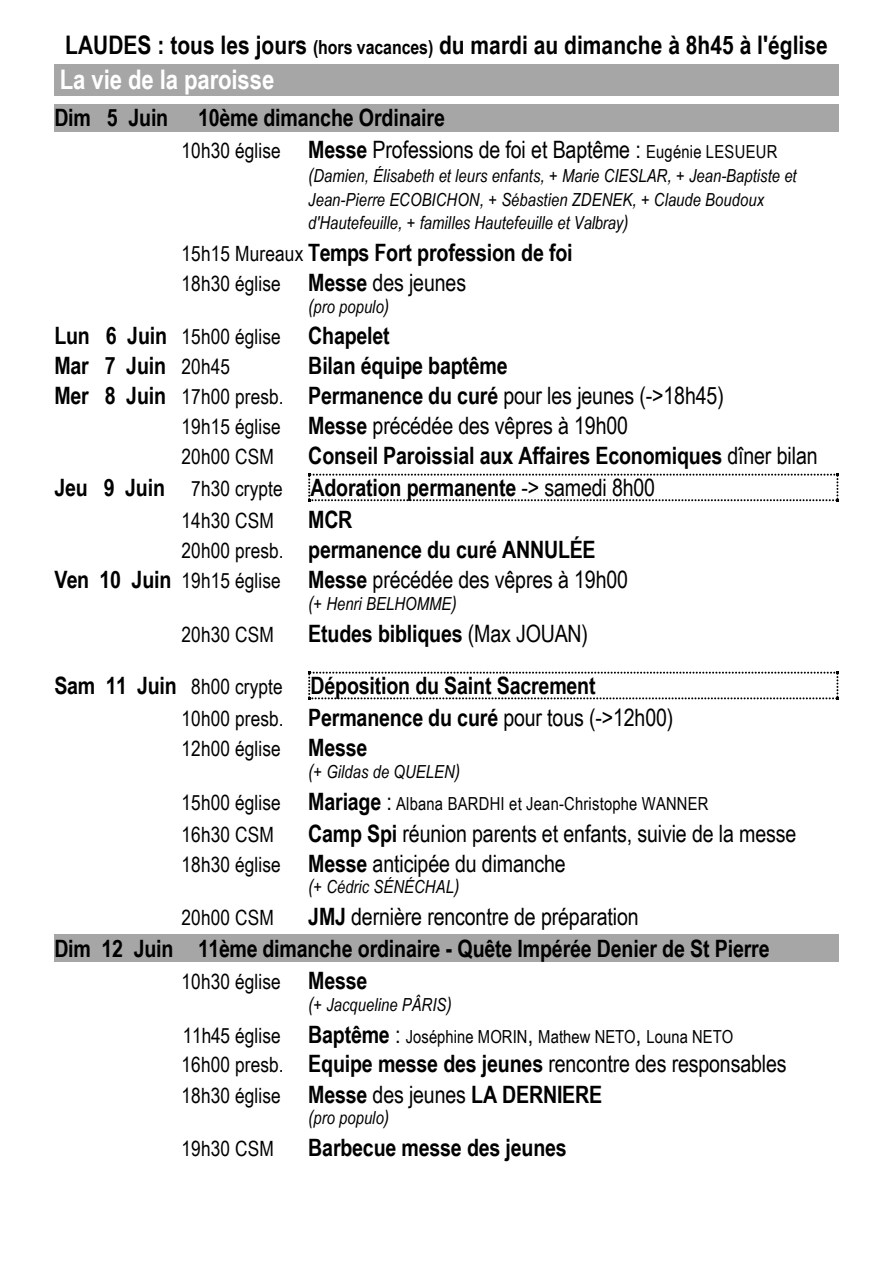
<style>
.page{position:relative;width:893px;height:1263px;background:#fff}
.page>*{position:absolute;margin:0;border:0;box-sizing:border-box;transform-origin:0 0}
.t1{font:700 27px "Arial Narrow";letter-spacing:-.005em;color:#fff}
.t2{font:700 25.5px "Arial Narrow";color:#000}
.t3{font:700 24px/32.1px "Arial Narrow";letter-spacing:-.01em;color:#000}
.t4{font:24px/29.8px "Arial Narrow";letter-spacing:-.005em;color:#000}
.t5{font:21px "Arial Narrow";letter-spacing:.01em;color:#000}
.t6{font:italic 18px/23.5px "Arial Narrow";letter-spacing:.005em;color:#000}
.t7{font:18px/31.7px "Arial Narrow";letter-spacing:.01em;color:#000}
.s1{font-size:19.5px}
.s2{font-weight:400;font-size:21px}
.s3{font-weight:400}
.s4{font-weight:400;font-size:18px}
.s5{font-weight:700;font-size:24px}
.s6{font-size:24px}
.s7{font-size:21px}
.s8{font-weight:700}
.s9{font-style:italic;font-size:19.5px}
.s10{font-style:italic}
</style>
<div class="page">
<div style="left:54px;top:64px;width:784px;height:31px;background:#a6a6a6"></div>
<div style="left:54px;top:104px;width:122px;height:28px;background:#a6a6a6"></div>
<div style="left:176px;top:104px;width:662px;height:28px;background:#a6a6a6"></div>
<svg style="left:308px;top:474px;width:530px;height:27px"></svg>
<svg style="left:308px;top:672px;width:530px;height:27px"></svg>
<div style="left:54px;top:935px;width:122px;height:27px;background:#a6a6a6"></div>
<div style="left:176px;top:935px;width:662px;height:27px;background:#a6a6a6"></div>
<p class="t2" style="left:65px;top:36px;width:764px">LAUDES : tous les jours <span class="s1">(hors vacances)</span> du mardi au dimanche à 8h45 à l'église</p>
<p class="t1" style="left:60px;top:70px;width:216px">La vie de la paroisse</p>
<p class="t3" style="left:181px;top:104px;width:597px;text-indent:-127px">Dim 5 Juin 10ème dimanche Ordinaire<br><span class="s2">10h30 église</span> Messe <span class="s3">Professions de foi et Baptême :</span> <span class="s4">Eugénie LESUEUR</span></p>
<p class="t6" style="left:308px;top:166px;width:490px"><span class="s1">(</span>Damien, Élisabeth et leurs enfants<span class="s1">,</span> + Marie CIESLAR<span class="s1">,</span> + Jean-Baptiste et<br>Jean-Pierre ECOBICHON<span class="s1">,</span> + Sébastien ZDENEK<span class="s1">,</span> + Claude Boudoux d'Hautefeuille<span class="s1">,</span> + familles Hautefeuille et Valbray<span class="s1">)</span></p>
<p class="t3" style="left:181px;top:239px;width:393px"><span class="s2">15h15 Mureaux</span> Temps Fort profession de foi</p>
<p class="t5" style="left:181px;top:276px;width:286px">18h30 église <span class="s5">Messe</span> <span class="s6">des jeunes</span></p>
<p class="t6" style="left:308px;top:296px;width:82px"><span class="s1">(</span>pro populo<span class="s1">)</span></p>
<p class="t3" style="left:54px;top:323px;width:337px;line-height:29.8px">Lun 6 Juin <span class="s2">15h00 église</span> Chapelet<br>Mar 7 Juin <span class="s2">20h45</span></p>
<p class="t3" style="left:308px;top:352px;width:201px">Bilan équipe baptême</p>
<p class="t3" style="left:54px;top:382px;width:671px">Mer 8 Juin <span class="s2">17h00 presb.</span> Permanence du curé <span class="s3">pour les jeunes (-&gt;18h45)</span></p>
<p class="t4" style="left:181px;top:413px;width:448px"><span class="s7">19h15 église</span> <span class="s8">Messe</span> précédée des vêpres à 19h00</p>
<p class="t5" style="left:181px;top:449px;width:94px">20h00 CSM</p>
<p class="t3" style="left:54px;top:442px;width:764px;text-indent:254px">Conseil Paroissial aux Affaires Economiques <span class="s3">dîner bilan<br></span>Jeu 9 Juin <span class="s2">7h30 crypte</span> Adoration permanente <span class="s3">-&gt; samedi 8h00</span></p>
<p class="t5" style="left:181px;top:513px;width:94px">14h30 CSM</p>
<p class="t3" style="left:308px;top:506px;width:46px">MCR</p>
<p class="t3" style="left:181px;top:536px;width:415px"><span class="s2">20h00 presb.</span> permanence du curé ANNULÉE</p>
<p class="t4" style="left:54px;top:567px;width:575px"><span class="s8">Ven 10 Juin</span> <span class="s7">19h15 église</span> <span class="s8">Messe</span> précédée des vêpres à 19h00</p>
<p class="t6" style="left:308px;top:593px;width:150px"><span class="s1">(</span>+ Henri BELHOMME<span class="s1">)</span></p>
<p class="t5" style="left:181px;top:626px;width:94px">20h30 CSM</p>
<p class="t3" style="left:54px;top:609px;width:542px;line-height:52.8px;text-indent:254px">Etudes bibliques <span class="s3">(Max JOUAN)<br></span>Sam 11 Juin <span class="s2">8h00 crypte</span> Déposition du Saint Sacrement</p>
<p class="t4" style="left:181px;top:705px;width:493px"><span class="s7">10h00 presb.</span> <span class="s8">Permanence du curé</span> pour tous (-&gt;12h00)</p>
<p class="t5" style="left:181px;top:741px;width:187px">12h00 église <span class="s5">Messe</span></p>
<p class="t7" style="left:181px;top:757px;width:528px;text-indent:127px"><span class="s9">(</span><span class="s10">+ Gildas de QUELEN</span><span class="s9">)<br></span><span class="s7">15h00 église</span> <span class="s5">Mariage</span> <span class="s6">:</span> Albana BARDHI et Jean-Christophe WANNER</p>
<p class="t5" style="left:181px;top:826px;width:94px">16h30 CSM</p>
<p class="t4" style="left:181px;top:821px;width:616px;text-indent:127px"><span class="s8">Camp Spi</span> réunion parents et enfants, suivie de la messe<br><span class="s7">18h30 église</span> <span class="s8">Messe</span> anticipée du dimanche</p>
<p class="t6" style="left:308px;top:877px;width:152px"><span class="s1">(</span>+ Cédric SÉNÉCHAL<span class="s1">)</span></p>
<p class="t5" style="left:181px;top:910px;width:94px">20h00 CSM</p>
<p class="t3" style="left:54px;top:903px;width:716px;text-indent:254px">JMJ <span class="s3">dernière rencontre de préparation<br></span>Dim 12 Juin 11ème dimanche ordinaire - Quête Impérée Denier de St Pierre</p>
<p class="t5" style="left:181px;top:974px;width:187px">10h30 église <span class="s5">Messe</span></p>
<p class="t7" style="left:183px;top:990px;width:552px;text-indent:125px"><span class="s9">(</span><span class="s10">+ Jacqueline PÂRIS</span><span class="s9">)<br></span><span class="s7">11h45 église</span> <span class="s5">Baptême</span> <span class="s6">:</span> Joséphine MORIN<span class="s6">,</span> Mathew NETO<span class="s6">,</span> Louna NETO</p>
<p class="t3" style="left:181px;top:1051px;width:606px;line-height:30px"><span class="s2">16h00 presb.</span> Equipe messe des jeunes <span class="s3">rencontre des responsables<br></span><span class="s2">18h30 église</span> Messe <span class="s3">des jeunes</span> LA DERNIERE</p>
<p class="t6" style="left:308px;top:1108px;width:82px"><span class="s1">(</span>pro populo<span class="s1">)</span></p>
<p class="t5" style="left:181px;top:1141px;width:94px">19h30 CSM</p>
<p class="t3" style="left:308px;top:1134px;width:260px">Barbecue messe des jeunes</p>
</div>
